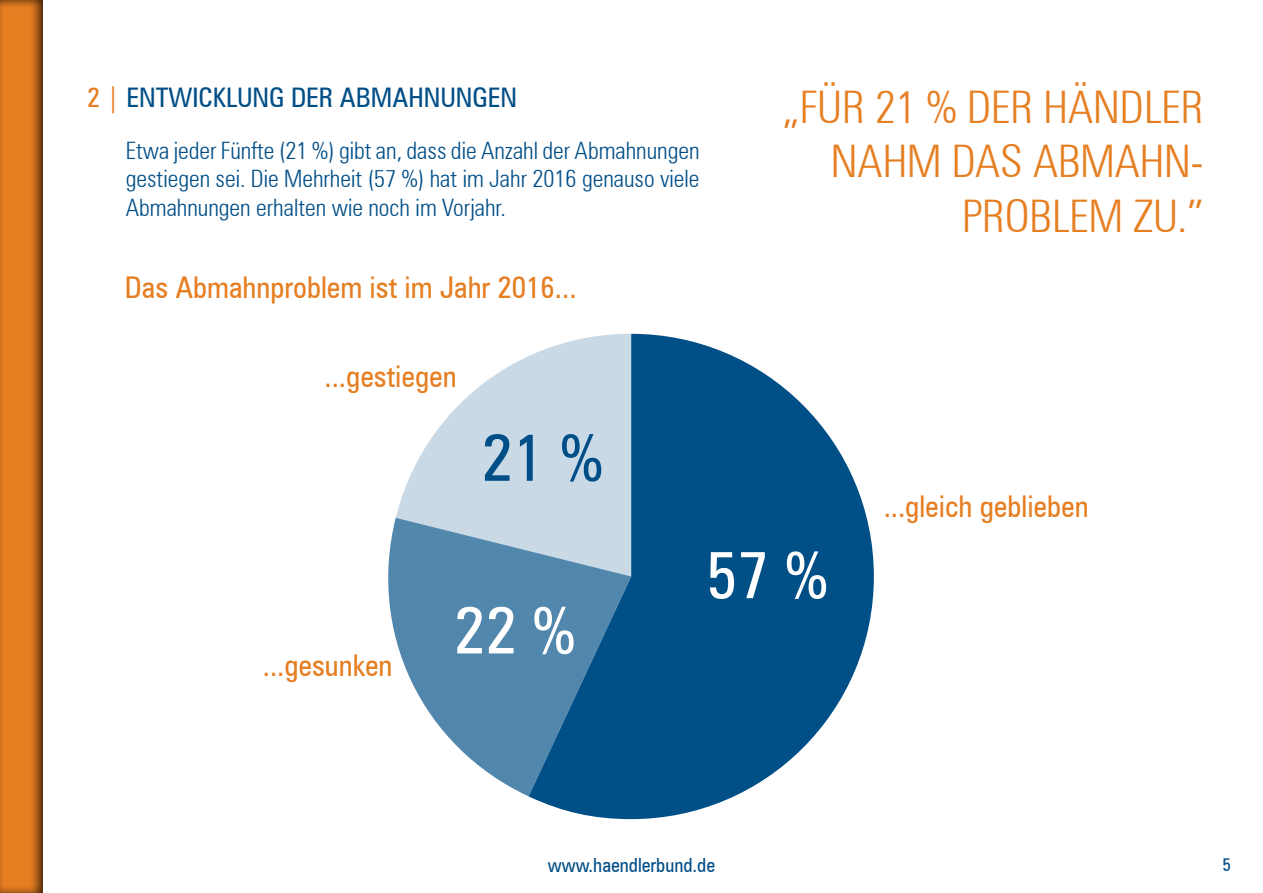
<style>
.page{position:relative;width:1263px;height:893px;background:#fff}
.page>*{position:absolute;margin:0;border:0;box-sizing:border-box;transform-origin:0 0}
.t1{font:condensed 66px "Zurich BT";color:#fff}
.t2{font:condensed 66px "Zurich BT";color:#004e87}
.t3{font:300 condensed 45px/54px "Zurich BT";color:#e67e22;text-align:right}
.t4{font:condensed 30px "Zurich BT";color:#e67e22}
.t5{font:condensed 27px "Zurich BT";color:#004e87}
.t6{font:300 condensed 24px/28.8px "Zurich BT";color:#024f88;text-align:justify}
.t7{font:condensed 19.5px "Zurich BT";color:#004e87}
.t8{font:condensed 18px "Zurich BT";color:#004e87}
.s1{color:#e67e22}
</style>
<div class="page">
<div style="left:0;top:0;width:56px;height:893px;background:#000;opacity:.75"></div>
<svg style="left:396px;top:356px;width:133px;height:162px;fill:#c9d9e6"></svg>
<svg style="left:388px;top:518px;width:141px;height:278px;fill:#5287ad"></svg>
<svg style="left:529px;top:334px;width:345px;height:485px;fill:#004f87"></svg>
<p class="t5" style="left:87px;top:81px;width:431px"><span class="s1">2 |</span> ENTWICKLUNG DER ABMAHNUNGEN</p>
<p class="t6" style="left:126px;top:135px;width:575px">Etwa jeder Fünfte (21 %) gibt an, dass die Anzahl der Abmahnungen gestiegen sei. Die Mehrheit (57 %) hat im Jahr 2016 genauso viele Abmahnungen erhalten wie noch im Vorjahr.</p>
<p class="t4" style="left:125px;top:269px;width:453px">Das Abmahnproblem ist im Jahr 2016...</p>
<h2 class="t3" style="left:784px;top:80px;width:421px">„FÜR 21 % DER HÄNDLER<br>NAHM DAS ABMAHN-<br>PROBLEM ZU.”</h2>
<p class="t4" style="left:325px;top:358px;width:134px">...gestiegen</p>
<h1 class="t2" style="left:481px;top:417px;width:123px">21 %</h1>
<p class="t4" style="left:263px;top:647px;width:131px">...gesunken</p>
<h1 class="t1" style="left:454px;top:590px;width:123px">22 %</h1>
<h1 class="t1" style="left:706px;top:535px;width:123px">57 %</h1>
<p class="t4" style="left:884px;top:488px;width:206px">...gleich geblieben</p>
<p class="t7" style="left:548px;top:853px;width:169px">www.haendlerbund.de</p>
<p class="t8" style="left:1222px;top:854px;width:10px">5</p>
</div>
